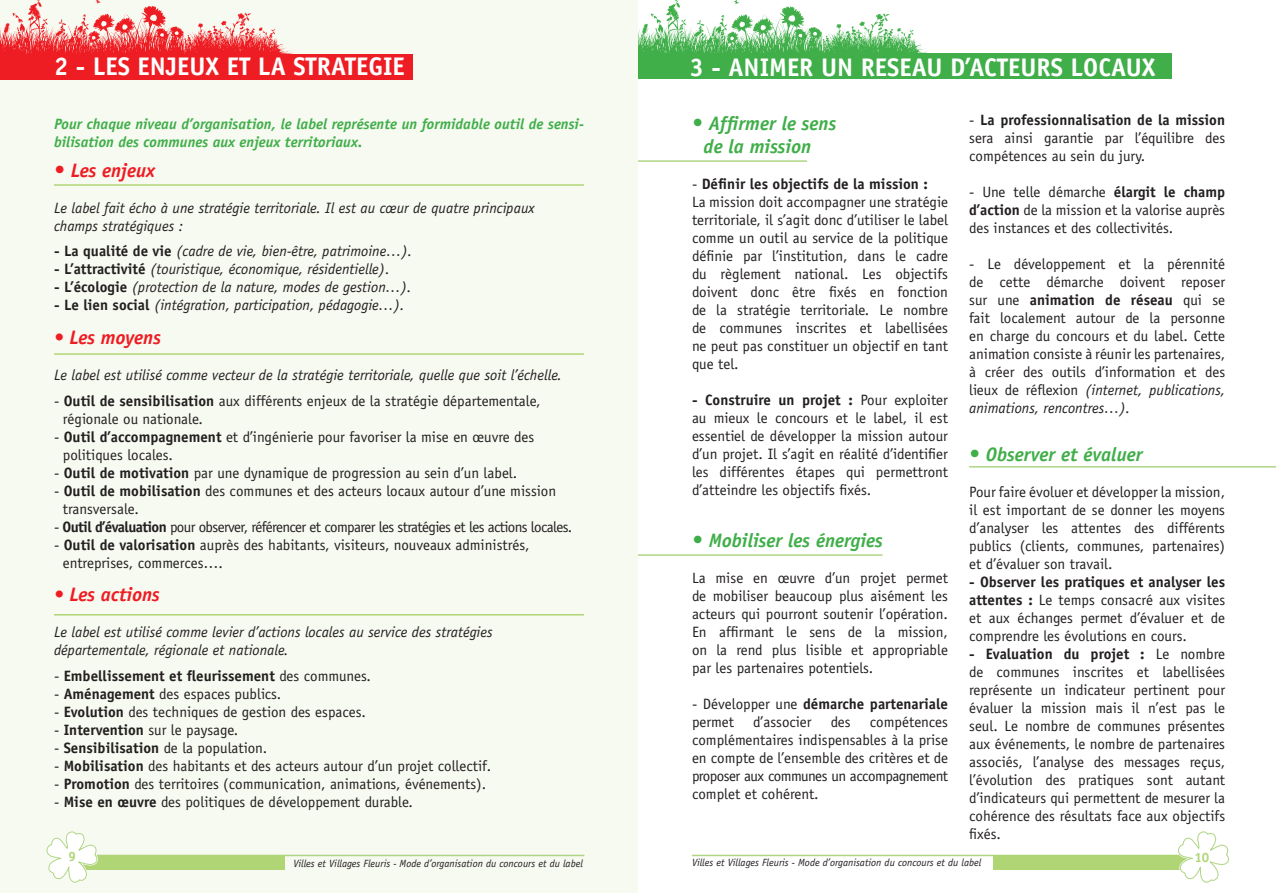
<style>
.page{position:relative;width:1276px;height:893px;background:#fff}
.page>*{position:absolute;margin:0;border:0;box-sizing:border-box;transform-origin:0 0}
.t1{font:700 25.5px "Officina Sans";color:#fff}
.t2{font:italic 700 19.5px/23.4px "Officina Sans";color:#40ae49}
.t3{font:italic 700 19.5px "Officina Sans";color:#ee1d23}
.t4{font:15px/18px "Officina Sans";color:#231f20;text-align:justify}
.t5{font:italic 15px/18px "Officina Sans";color:#231f20}
.t6{font:italic 700 15px/18px "Officina Sans";color:#40ae49}
.t7{font:15px "Officina Sans";letter-spacing:-.04em;color:#231f20}
.t8{font:700 15px "Officina Sans";color:#231f20}
.t9{font:700 13.5px "Officina Sans";color:#b0d575}
.t10{font:italic 10.5px "Officina Sans";color:#231f20}
.s1{font-size:21px}
.s2{font-weight:700;font-style:normal}
.s3{font-weight:700}
.s4{font-weight:400}
.s5{font-style:italic}
</style>
<div class="page">
<div style="left:0;top:0;width:638px;height:893px;background:#f7faf1"></div>
<svg style="left:0;top:0;width:294px;height:54px"></svg>
<svg style="left:638px;top:0;width:301px;height:54px"></svg>
<div style="left:0;top:54px;width:412px;height:25px;background:#ee1d23"></div>
<hr style="left:54px;top:184px;width:530px;height:2px;background:#b0d575">
<hr style="left:54px;top:353px;width:530px;height:2px;background:#b0d575">
<hr style="left:54px;top:614px;width:530px;height:1px;background:#b0d575">
<hr style="left:638px;top:554px;width:244px;height:2px;background:#afd583">
<hr style="left:969px;top:466px;width:307px;height:2px;background:#afd583">
<hr style="left:638px;top:160px;width:169px;height:2px;background:#afd583">
<div style="left:638px;top:54px;width:533px;height:25px;background:#40ae49"></div>
<hr style="left:63px;top:855px;width:521px;height:1px;background:#afd583">
<div style="left:71px;top:856px;width:214px;height:14px;background:#b0d575"></div>
<svg style="left:46px;top:831px;width:52px;height:52px"></svg>
<hr style="left:692px;top:855px;width:501px;height:1px;background:#afd583">
<div style="left:992px;top:856px;width:201px;height:14px;background:#b0d575"></div>
<svg style="left:1177px;top:831px;width:52px;height:52px"></svg>
<h1 class="t1" style="left:54px;top:51px;width:352px">2 - LES ENJEUX ET LA STRATEGIE</h1>
<p class="t6" style="left:54px;top:115px;width:531px">Pour chaque niveau d’organisation, le label représente un formidable outil de sensi&shy;bilisation des communes aux enjeux territoriaux.</p>
<h2 class="t3" style="left:54px;top:158px;width:103px"><span class="s1">•</span> Les enjeux</h2>
<p class="t5" style="left:54px;top:199px;width:482px">Le label fait écho à une stratégie territoriale. Il est au cœur de quatre principaux champs stratégiques :</p>
<p class="t5" style="left:54px;top:242px;width:360px"><span class="s2">- La qualité de vie</span> (cadre de vie, bien-être, patrimoine…).</p>
<p class="t5" style="left:54px;top:260px;width:337px"><span class="s2">- L’attractivité</span> (touristique, économique, résidentielle).</p>
<p class="t5" style="left:54px;top:278px;width:359px"><span class="s2">- L’écologie</span> (protection de la nature, modes de gestion…).</p>
<p class="t5" style="left:54px;top:296px;width:352px"><span class="s2">- Le lien social</span> (intégration, participation, pédagogie…).</p>
<h2 class="t3" style="left:54px;top:326px;width:108px">• Les moyens</h2>
<p class="t5" style="left:54px;top:366px;width:509px">Le label est utilisé comme vecteur de la stratégie territoriale, quelle que soit l’échelle.</p>
<p class="t4" style="left:63px;top:391px;width:479px;text-indent:-9px">- <span class="s3">Outil de sensibilisation</span> aux différents enjeux de la stratégie départementale, régionale ou nationale.</p>
<p class="t4" style="left:63px;top:427px;width:473px;text-indent:-9px">- <span class="s3">Outil d’accompagnement</span> et d’ingénierie pour favoriser la mise en œuvre des politiques locales.</p>
<p class="t4" style="left:54px;top:463px;width:465px">- <span class="s3">Outil de motivation</span> par une dynamique de progression au sein d’un label.</p>
<p class="t4" style="left:63px;top:481px;width:495px;text-indent:-9px">- <span class="s3">Outil de mobilisation</span> des communes et des acteurs locaux autour d’une mission transversale.</p>
<p class="t7" style="left:54px;top:518px;width:520px">- <span class="s3">Outil d’évaluation</span> pour observer, référencer et comparer les stratégies et les actions locales.</p>
<p class="t4" style="left:63px;top:535px;width:468px;text-indent:-9px">- <span class="s3">Outil de valorisation</span> auprès des habitants, visiteurs, nouveaux administrés, entreprises, commerces….</p>
<h2 class="t3" style="left:54px;top:583px;width:107px">• Les actions</h2>
<p class="t5" style="left:54px;top:623px;width:440px">Le label est utilisé comme levier d’actions locales au service des stratégies départementale, régionale et nationale.</p>
<p class="t8" style="left:54px;top:666px;width:318px"><span class="s4">-</span> Embellissement et fleurissement <span class="s4">des communes.</span></p>
<p class="t4" style="left:54px;top:685px;width:229px">- <span class="s3">Aménagement</span> des espaces publics.</p>
<p class="t4" style="left:54px;top:703px;width:313px">- <span class="s3">Evolution</span> des techniques de gestion des espaces.</p>
<p class="t4" style="left:54px;top:721px;width:186px">- <span class="s3">Intervention</span> sur le paysage.</p>
<p class="t4" style="left:54px;top:739px;width:215px">- <span class="s3">Sensibilisation</span> de la population.</p>
<p class="t4" style="left:54px;top:757px;width:439px">- <span class="s3">Mobilisation</span> des habitants et des acteurs autour d’un projet collectif.</p>
<p class="t4" style="left:54px;top:775px;width:434px">- <span class="s3">Promotion</span> des territoires (communication, animations, événements).</p>
<p class="t4" style="left:54px;top:793px;width:360px">- <span class="s3">Mise en œuvre</span> des politiques de développement durable.</p>
<h1 class="t1" style="left:690px;top:51px;width:467px">3 - ANIMER UN RESEAU D’ACTEURS LOCAUX</h1>
<h2 class="t2" style="left:703px;top:111px;width:134px;text-indent:-12px"><span class="s1">•</span> Affirmer le sens de la mission</h2>
<p class="t4" style="left:692px;top:175px;width:257px;text-align:left">- <span class="s3">Définir les objectifs de la mission :<br></span>La mission doit accompagner une stratégie territoriale, il s’agit donc d’utiliser le label comme un outil au service de la politique définie par l’institution, dans le cadre du règlement national. Les objectifs doivent donc être fixés en fonction de la stratégie territoriale. Le nombre de communes inscrites et labellisées ne peut pas constituer un objectif en tant que tel.</p>
<p class="t4" style="left:692px;top:391px;width:257px"><span class="s3">- Construire un projet :</span> Pour exploiter au mieux le concours et le label, il est essentiel de développer la mission autour d’un projet. Il s’agit en réalité d’identifier les différentes étapes qui permettront d’atteindre les objectifs fixés.</p>
<h2 class="t2" style="left:692px;top:528px;width:192px"><span class="s1">•</span> Mobiliser les énergies</h2>
<p class="t4" style="left:692px;top:569px;width:257px">La mise en œuvre d’un projet permet de mobiliser beaucoup plus aisément les acteurs qui pourront soutenir l’opération.<br>En affirmant le sens de la mission, on la rend plus lisible et appropriable par les partenaires potentiels.</p>
<p class="t4" style="left:692px;top:695px;width:257px">- Développer une <span class="s3">démarche partenariale </span>permet</p>
<p class="t4" style="left:753px;top:713px;width:60px">d’associer</p>
<p class="t4" style="left:830px;top:713px;width:22px">des</p>
<p class="t4" style="left:692px;top:713px;width:257px;text-indent:178px">compétences complémentaires indispensables à la prise en compte de l’ensemble des critères et de proposer aux communes un accompagnement complet et cohérent.</p>
<p class="t4" style="left:969px;top:111px;width:257px">- <span class="s3">La professionnalisation de la mission </span>sera ainsi garantie par l’équilibre des compétences au sein du jury.</p>
<p class="t4" style="left:969px;top:183px;width:257px">- Une telle démarche <span class="s3">élargit le champ d’action</span> de la mission et la valorise auprès des instances et des collectivités.</p>
<p class="t4" style="left:969px;top:255px;width:257px">- Le développement et la pérennité de cette démarche doivent reposer sur une <span class="s3">animation de réseau</span> qui se fait localement autour de la personne en charge du concours et du label. Cette animation consiste à réunir les partenaires, à créer des outils d’information et des lieux de réflexion <span class="s5">(internet, publications, animations, rencontres…).</span></p>
<h2 class="t2" style="left:969px;top:443px;width:175px"><span class="s1">•</span> Observer et évaluer</h2>
<p class="t4" style="left:969px;top:483px;width:257px">Pour faire évoluer et développer la mission, il est important de se donner les moyens d’analyser les attentes des différents publics (clients, communes, partenaires) et d’évaluer son travail.</p>
<p class="t4" style="left:969px;top:573px;width:257px"><span class="s3">- Observer les pratiques et analyser les attentes :</span> Le temps consacré aux visites et aux échanges permet d’évaluer et de comprendre les évolutions en cours.</p>
<p class="t4" style="left:969px;top:645px;width:257px"><span class="s3">- Evaluation du projet :</span> Le nombre de communes inscrites et labellisées représente un indicateur pertinent pour évaluer la mission mais il n’est pas le seul. Le nombre de communes présentes aux événements, le nombre de partenaires associés, l’analyse des messages reçus, l’évolution des pratiques sont autant d’indicateurs qui permettent de mesurer la cohérence des résultats face aux objectifs fixés.</p>
<p class="t9" style="left:69px;top:848px;width:9px">9</p>
<p class="t9" style="left:1194px;top:849px;width:17px">10</p>
<p class="t10" style="left:293px;top:858px;width:291px">Villes et Villages Fleuris - Mode d’organisation du concours et du label</p>
<p class="t10" style="left:692px;top:857px;width:291px">Villes et Villages Fleuris - Mode d’organisation du concours et du label</p>
</div>
